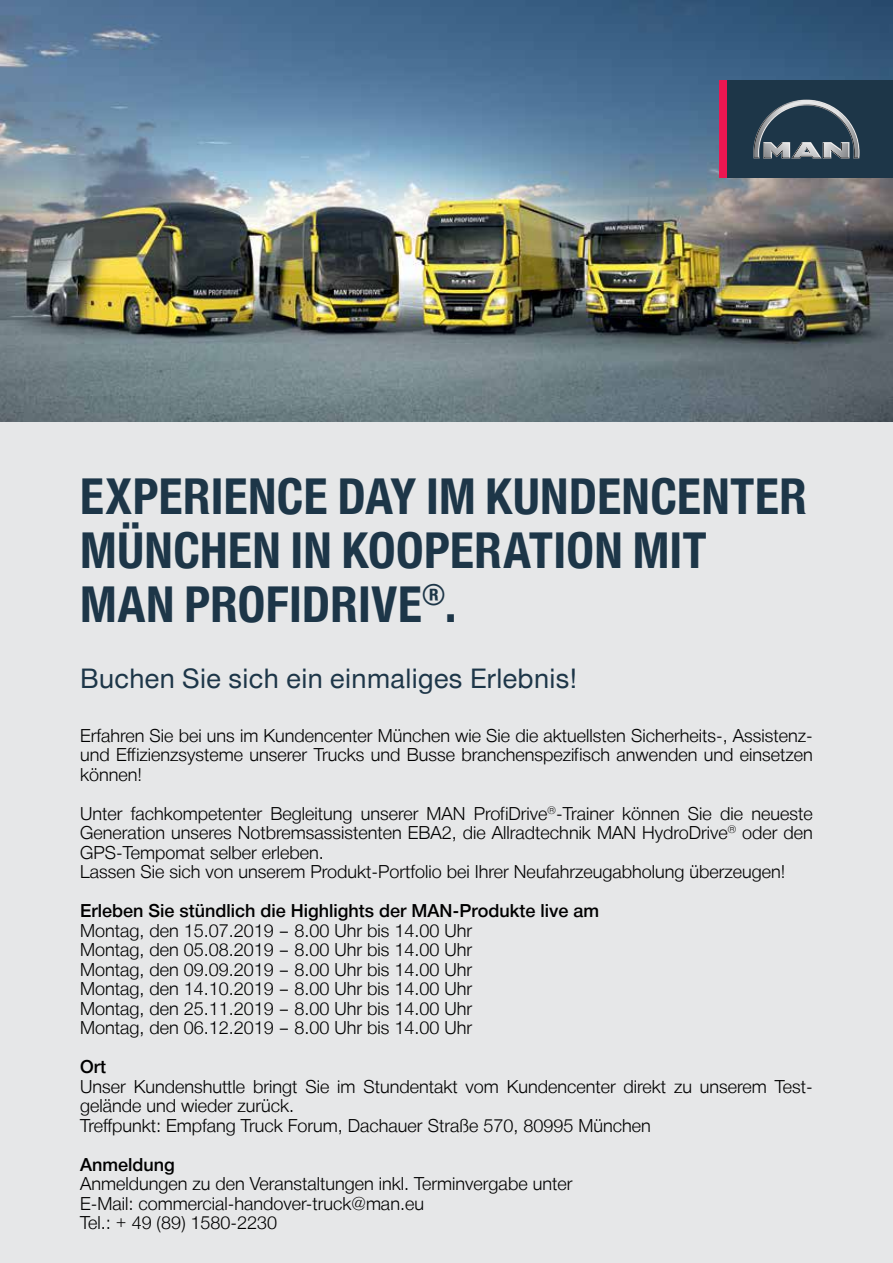
<style>
.page{position:relative;width:893px;height:1263px;background:#e6e7e8}
.page>*{position:absolute;margin:0;border:0;box-sizing:border-box;transform-origin:0 0}
.t1{font:700 49.5px/54px "Man Global Condensed";letter-spacing:.01em;color:#1d3648}
.t2{font:27px "Man Global";letter-spacing:.015em;color:#1d3648}
.t3{font:300 18px/19.5px "Man Global";color:#000}
.t4{font:500 18px "Man Global";color:#000}
</style>
<div class="page">
<img style="left:0;top:0;width:893px;height:422px">
<div style="left:719px;top:80px;width:8px;height:98px;background:#ed1651"></div>
<svg style="left:727px;top:80px;width:166px;height:98px;background:#304555"></svg>
<h1 class="t1" style="left:80px;top:470px;width:728px">EXPERIENCE DAY IM KUNDENCENTER<br>MÜNCHEN IN KOOPERATION MIT<br>MAN PROFIDRIVE<sup>®</sup>.</h1>
<h2 class="t2" style="left:80px;top:662px;width:498px">Buchen Sie sich ein einmaliges Erlebnis!</h2>
<p class="t3" style="left:80px;top:726px;width:734px;text-align:justify">Erfahren Sie bei uns im Kundencenter München wie Sie die aktuellsten Sicherheits-, Assistenz&shy;und Effizienzsysteme unserer Trucks und Busse branchenspezifisch anwenden und einsetzen können!</p>
<p class="t3" style="left:80px;top:804px;width:734px">Unter fachkompetenter Begleitung unserer MAN ProfiDrive<sup>®</sup>-Trainer können Sie die neueste Generation unseres Notbremsassistenten EBA2, die Allradtechnik MAN HydroDrive<sup>®</sup> oder den GPS-Tempomat selber erleben.<br>Lassen Sie sich von unserem Produkt-Portfolio bei Ihrer Neufahrzeugabholung überzeugen!</p>
<p class="t4" style="left:80px;top:900px;width:520px">Erleben Sie stündlich die Highlights der MAN-Produkte live am</p>
<p class="t3" style="left:80px;top:921px;width:394px;text-align:justify">Montag, den 15.07.2019 – 8.00 Uhr bis 14.00 Uhr Montag, den 05.08.2019 – 8.00 Uhr bis 14.00 Uhr Montag, den 09.09.2019 – 8.00 Uhr bis 14.00 Uhr Montag, den 14.10.2019 – 8.00 Uhr bis 14.00 Uhr Montag, den 25.11.2019 – 8.00 Uhr bis 14.00 Uhr Montag, den 06.12.2019 – 8.00 Uhr bis 14.00 Uhr</p>
<p class="t4" style="left:80px;top:1056px;width:28px">Ort</p>
<p class="t3" style="left:80px;top:1076px;width:734px">Unser Kundenshuttle bringt Sie im Stundentakt vom Kundencenter direkt zu unserem Test&shy;gelände und wieder zurück.<br>Treffpunkt: Empfang Truck Forum, Dachauer Straße 570, 80995 München</p>
<p class="t4" style="left:80px;top:1154px;width:96px">Anmeldung</p>
<p class="t3" style="left:80px;top:1174px;width:494px">Anmeldungen zu den Veranstaltungen inkl. Terminvergabe unter<br>E-Mail: commercial-handover-truck@man.eu<br>Tel.: + 49 (89) 1580-2230</p>
</div>
